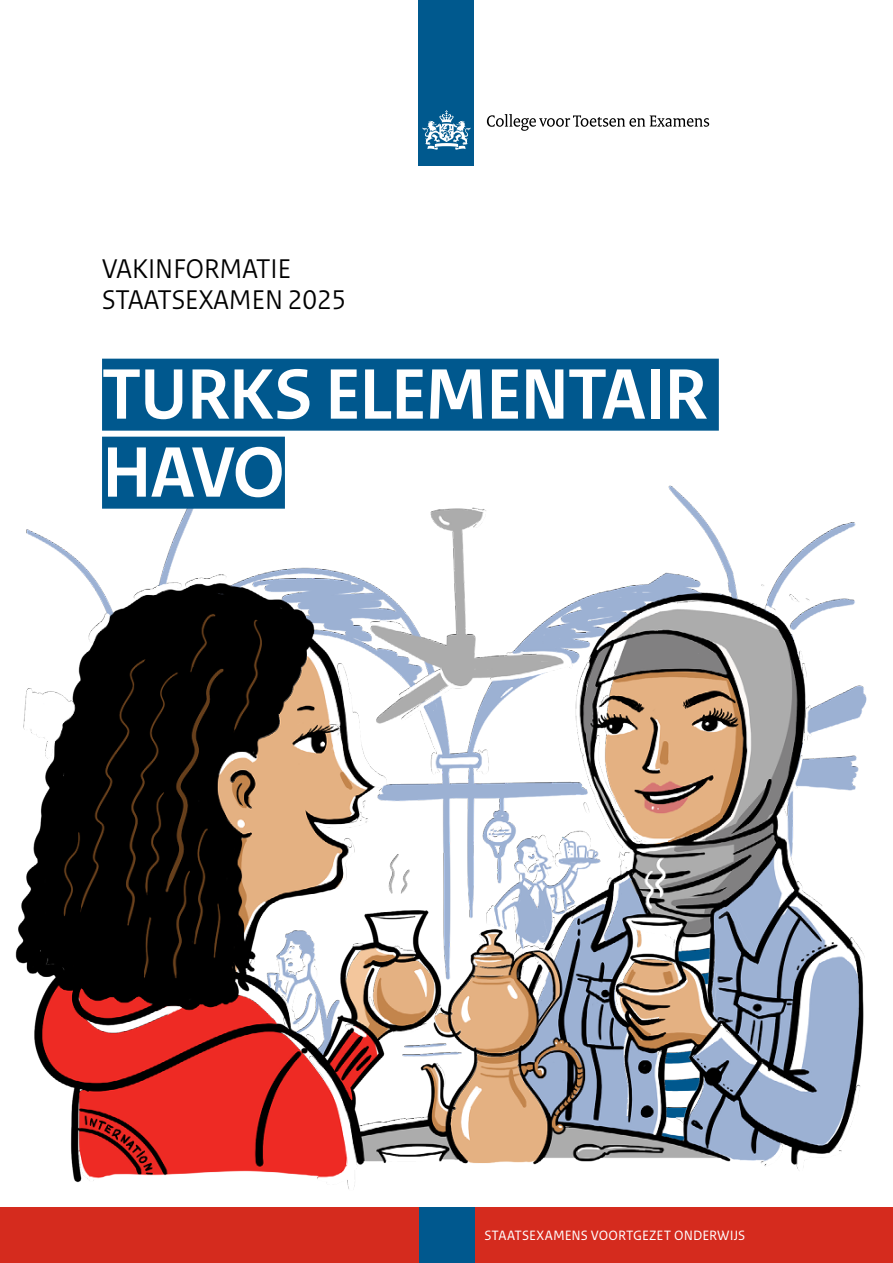
<style>
.page{position:relative;width:893px;height:1263px;background:#fff}
.page>*{position:absolute;margin:0;border:0;box-sizing:border-box;transform-origin:0 0}
.H1_titel{font:700 75px/78px "Rijksoverheid Sans Heading";letter-spacing:-.02em;color:#fff}
.P_subtitel{font:28.5px/31.5px "Rijksoverheid Sans Heading";color:#000}
.t1{font:14.25px "Rijksoverheid Sans Text";letter-spacing:.005em;color:#fff}
</style>
<div class="page">
<img style="left:0;top:0;width:893px;height:1208px">
<div style="left:0;top:1208px;width:893px;height:55px;background:#d52b1e"></div>
<div style="left:419px;top:1208px;width:55px;height:55px;background:#00588e"></div>
<div style="left:419px;top:0;width:55px;height:165px;background:#00598e"></div>
<svg style="left:423px;top:110px;width:47px;height:40px"></svg>
<svg style="left:487px;top:114px;width:222px;height:17px"></svg>
<div style="left:102px;top:359px;width:617px;height:72px;background:#00588e"></div>
<div style="left:102px;top:437px;width:183px;height:72px;background:#00588e"></div>
<p class="P_subtitel" style="left:102px;top:253px;width:246px">VAKINFORMATIE<br>STAATSEXAMEN 2025</p>
<h1 class="H1_titel" style="left:102px;top:357px;width:606px">TURKS ELEMENTAIR<br>HAVO</h1>
<p class="t1" style="left:484px;top:1227px;width:263px">STAATSEXAMENS VOORTGEZET ONDERWIJS</p>
</div>
